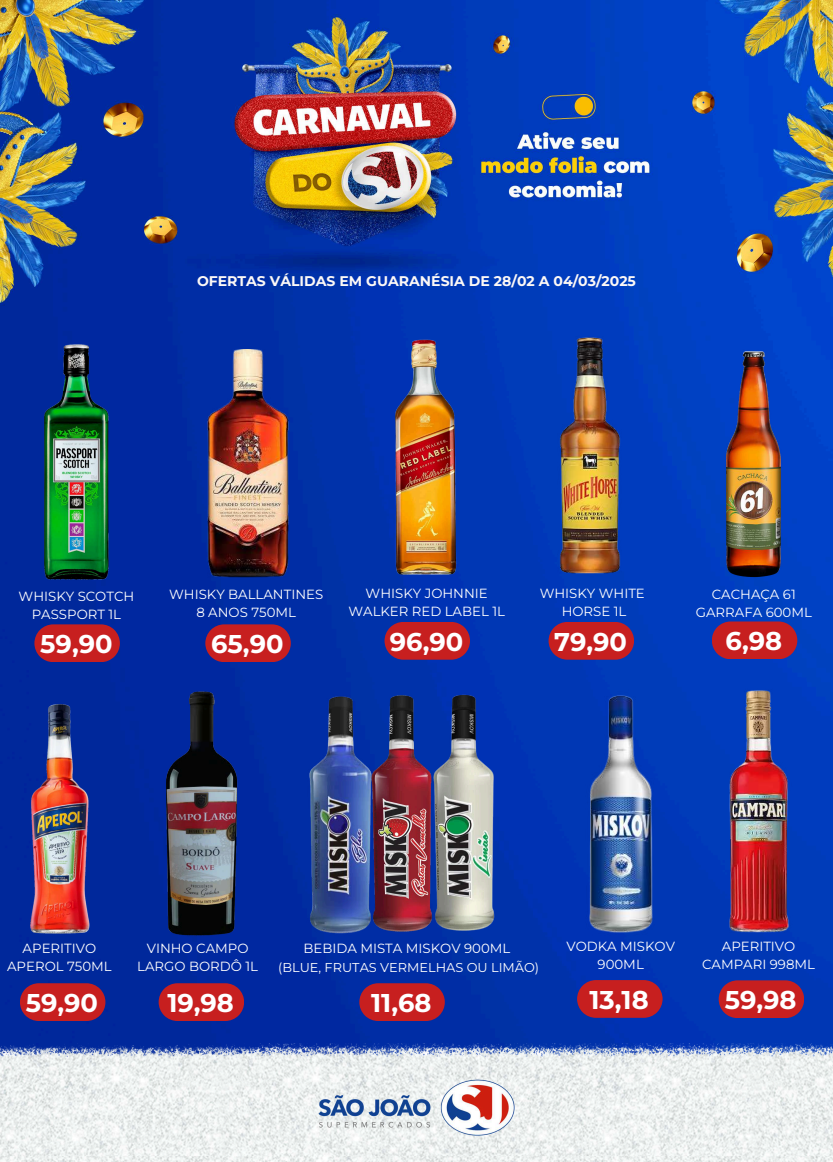
<style>
.page{position:relative;width:833px;height:1162px;background:#fff}
.page>*{position:absolute;margin:0;border:0;box-sizing:border-box;transform-origin:0 0}
.t1{font:700 25.72px "Montserrat";color:#fff}
.t2{font:700 14.04px "Montserrat";color:#fcf8f6}
.t3{font:13.28px/18.3px "Montserrat";color:#fff;text-align:center}
.t4{font:12.88px "Montserrat";color:#fff}
</style>
<div class="page">
<img style="left:0;top:0;width:833px;height:1044px">
<img style="left:0;top:1044px;width:833px;height:118px">
<img style="left:212px;top:1042px;width:409px;height:120px">
<img style="left:29px;top:332px;width:96px;height:251px">
<svg style="left:34px;top:624px;width:86px;height:38px;background:#b11f2c"></svg>
<img style="left:207px;top:350px;width:81px;height:227px">
<svg style="left:205px;top:624px;width:86px;height:38px;background:#b1202d"></svg>
<img style="left:379px;top:332px;width:100px;height:254px">
<svg style="left:384px;top:622px;width:86px;height:38px;background:#b1212e"></svg>
<svg style="left:548px;top:622px;width:86px;height:38px;background:#b1212f"></svg>
<svg style="left:712px;top:621px;width:85px;height:38px;background:#b2222f"></svg>
<svg style="left:20px;top:983px;width:85px;height:38px;background:#b31f2a"></svg>
<img style="left:152px;top:685px;width:93px;height:259px">
<svg style="left:159px;top:983px;width:85px;height:38px;background:#b31f2b"></svg>
<img style="left:286px;top:678px;width:103px;height:270px">
<img style="left:352px;top:681px;width:92px;height:265px">
<img style="left:419px;top:691px;width:94px;height:248px">
<svg style="left:359px;top:983px;width:86px;height:38px;background:#b1202d"></svg>
<svg style="left:577px;top:980px;width:85px;height:38px;background:#b3202d"></svg>
<svg style="left:719px;top:980px;width:85px;height:38px;background:#b3212d"></svg>
<img style="left:520px;top:678px;width:241px;height:283px">
<img style="left:541px;top:332px;width:94px;height:261px">
<img style="left:725px;top:346px;width:58px;height:235px">
<img style="left:0;top:689px;width:130px;height:250px">
<img style="left:697px;top:675px;width:119px;height:273px">
<p class="t2" style="left:197px;top:272px;width:440px">OFERTAS VÁLIDAS EM GUARANÉSIA DE 28/02 A 04/03/2025</p>
<p class="t3" style="left:19px;top:587px;width:117px">WHISKY SCOTCH<br>PASSPORT 1L</p>
<h1 class="t1" style="left:40px;top:628px;width:74px">59,90</h1>
<p class="t3" style="left:169px;top:585px;width:156px">WHISKY BALLANTINES<br>8 ANOS 750ML</p>
<h1 class="t1" style="left:211px;top:628px;width:74px">65,90</h1>
<p class="t3" style="left:348px;top:584px;width:158px">WHISKY JOHNNIE<br>WALKER RED LABEL 1L</p>
<h1 class="t1" style="left:390px;top:626px;width:75px">96,90</h1>
<h1 class="t1" style="left:554px;top:626px;width:74px">79,90</h1>
<p class="t3" style="left:540px;top:584px;width:107px">WHISKY WHITE<br>HORSE 1L</p>
<p class="t3" style="left:696px;top:585px;width:118px">CACHAÇA 61<br>GARRAFA 600ML</p>
<h1 class="t1" style="left:725px;top:625px;width:58px">6,98</h1>
<p class="t3" style="left:7px;top:939px;width:106px">APERITIVO<br>APEROL 750ML</p>
<h1 class="t1" style="left:26px;top:987px;width:74px">59,90</h1>
<p class="t3" style="left:566px;top:937px;width:110px">VODKA MISKOV<br>900ML</p>
<p class="t3" style="left:702px;top:937px;width:114px">APERITIVO<br>CAMPARI 998ML</p>
<p class="t3" style="left:137px;top:939px;width:122px">VINHO CAMPO<br>LARGO BORDÔ 1L</p>
<h1 class="t1" style="left:167px;top:987px;width:68px">19,98</h1>
<h1 class="t1" style="left:371px;top:987px;width:62px">11,68</h1>
<h1 class="t1" style="left:589px;top:984px;width:61px">13,18</h1>
<h1 class="t1" style="left:725px;top:984px;width:73px">59,98</h1>
<p class="t3" style="left:303px;top:939px;width:208px">BEBIDA MISTA MISKOV 900ML</p>
<p class="t4" style="left:278px;top:959px;width:262px">(BLUE, FRUTAS VERMELHAS OU LIMÃO)</p>
</div>
